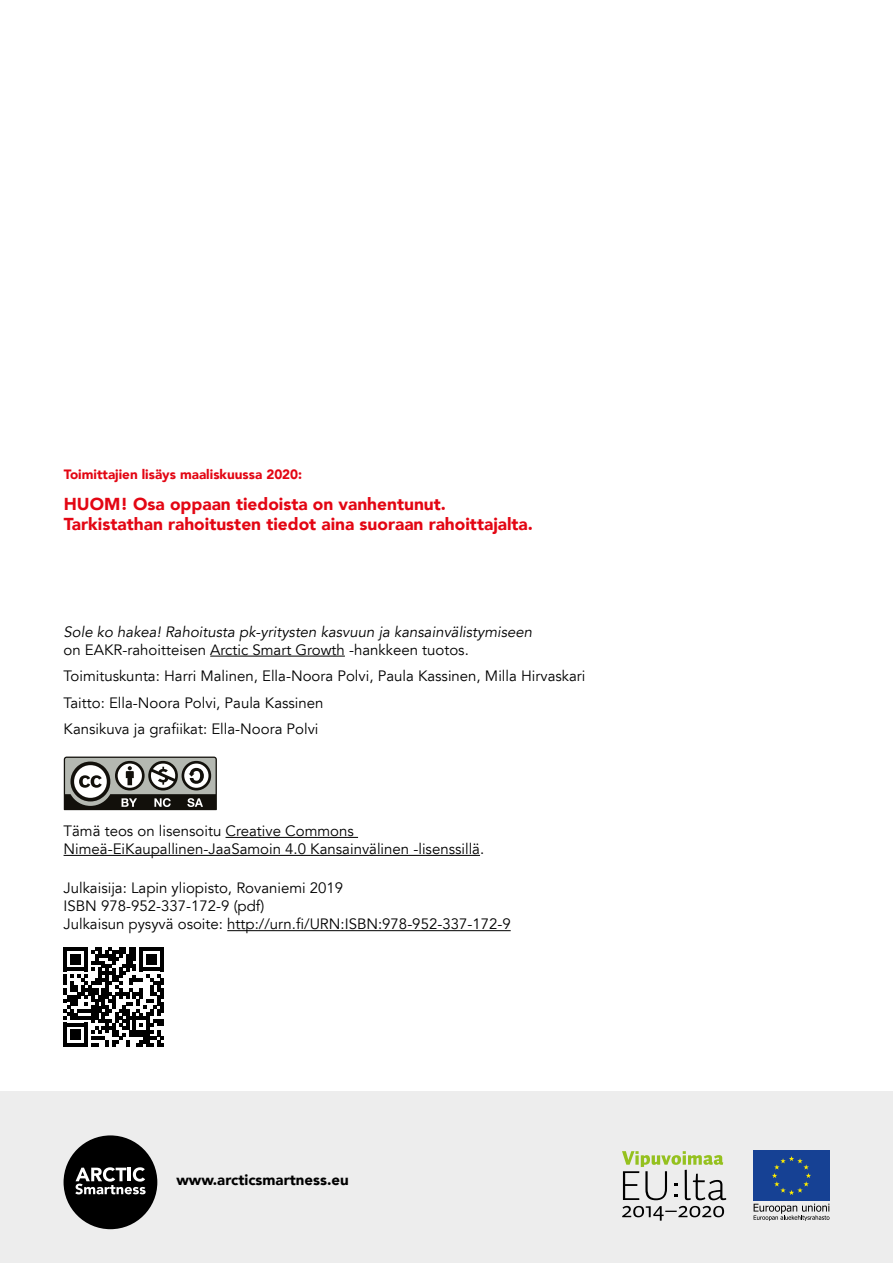
<style>
.page{position:relative;width:893px;height:1263px;background:#fff}
.page>*{position:absolute;margin:0;border:0;box-sizing:border-box;transform-origin:0 0}
.t1{font:900 17.25px/20.7px "Avenir LT";color:#e30613}
.t2{font:15px/26.5px "Avenir LT Book 2";color:#000}
.t3{font:15px "Avenir LT";color:#000}
.t4{font:italic 15px "Avenir LT";color:#000}
.t5{font:900 15px "Avenir LT";color:#000}
.t6{font:900 13.5px "Avenir LT";color:#e30613}
.s1{font-family:"Avenir LT Book 2"}
</style>
<div class="page">
<div style="left:0;top:1091px;width:893px;height:172px;background:#ededed"></div>
<svg style="left:622px;top:1206px;width:102px;height:15px"></svg>
<svg style="left:622px;top:1151px;width:104px;height:49px"></svg>
<div style="left:753px;top:1150px;width:77px;height:51px;background:#164194"></div>
<svg style="left:772px;top:1156px;width:39px;height:39px"></svg>
<svg style="left:754px;top:1204px;width:75px;height:17px"></svg>
<div style="left:64px;top:1135px;width:93px;height:94px;background:#000;border-radius:50%"></div>
<svg style="left:75px;top:1167px;width:71px;height:27px"></svg>
<hr style="left:210px;top:656px;width:135px;height:1px;background:#000">
<hr style="left:226px;top:837px;width:132px;height:1px;background:#000">
<hr style="left:64px;top:855px;width:416px;height:1px;background:#000">
<hr style="left:227px;top:930px;width:284px;height:1px;background:#000">
<svg style="left:64px;top:756px;width:153px;height:55px"></svg>
<svg style="left:64px;top:947px;width:100px;height:100px"></svg>
<p class="t6" style="left:64px;top:466px;width:240px">Toimittajien lisäys maaliskuussa 2020:</p>
<p class="t1" style="left:64px;top:493px;width:471px">HUOM! Osa oppaan tiedoista on vanhentunut.<br>Tarkistathan rahoitusten tiedot aina suoraan rahoittajalta.</p>
<p class="t4" style="left:64px;top:623px;width:470px">Sole ko hakea! Rahoitusta pk-yritysten kasvuun ja kansainvälistymiseen</p>
<p class="t2" style="left:64px;top:637px;width:523px">on EAKR-rahoitteisen Arctic Smart Growth -hankkeen tuotos.<br>Toimituskunta: Harri Malinen, Ella-Noora Polvi, Paula Kassinen, Milla Hirvaskari<br>Taitto: Ella-Noora Polvi, Paula Kassinen</p>
<p class="t3" style="left:64px;top:720px;width:257px">Kansikuva ja grafiikat: Ella-Noora Polvi</p>
<p class="t2" style="left:64px;top:822px;width:422px;line-height:18px">Tämä teos on lisensoitu Creative Commons<br>Nimeä-EiKaupallinen-JaaSamoin 4.0 Kansainvälinen -lisenssillä.</p>
<p class="t2" style="left:64px;top:879px;width:281px;line-height:18px">Julkaisija: Lapin yliopisto, Rovaniemi 2019<br>ISBN 978-952-337-172-9 (pdf)</p>
<p class="t3" style="left:64px;top:915px;width:449px"><span class="s1">Julkaisun pysyvä osoite:</span> http://urn.fi/URN:ISBN:978-952-337-172-9</p>
<p class="t5" style="left:176px;top:1170px;width:174px">www.arcticsmartness.eu</p>
</div>
